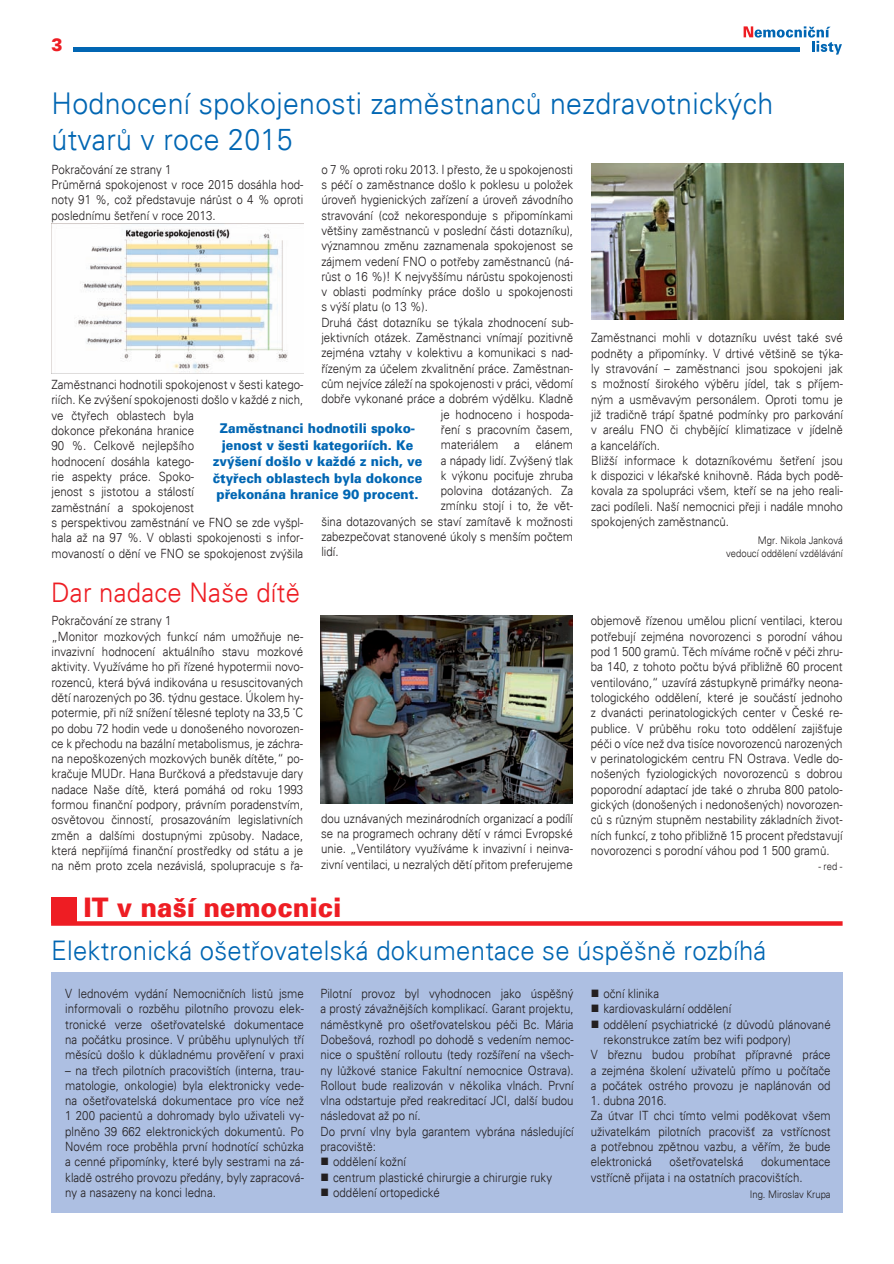
<style>
.page{position:relative;width:894px;height:1264px;background:#fff}
.page>*{position:absolute;margin:0;border:0;box-sizing:border-box;transform-origin:0 0}
.t1{font:30px/36px "USA Light";letter-spacing:.01em;color:#0166b3;scale:.95 1}
.t2{font:27px "USA Light";letter-spacing:.01em;color:#0166b3;scale:.95 1}
.t3{font:27px "USA Light";letter-spacing:.01em;color:#ee1d23;scale:.95 1}
.t4{font:27px "USA Black";color:#ee1d23;scale:.93 1}
.t5{font:18.15px "USA Black";color:#ee1d23;scale:.91 1}
.t6{font:13.5px/16.5px "USA Black";color:#0166b3;text-align:center;scale:.91 1}
.t7{font:12.75px/15.3px "USA Light";color:#231f20;scale:.9 1}
.t8{font:10.5px/12.6px "USA Light";color:#231f20;text-align:right;scale:.9 1}
</style>
<div class="page">
<div style="left:73px;top:47px;width:726px;height:5px;background:#0166b3"></div>
<svg style="left:743px;top:26px;width:98px;height:29px"></svg>
<div style="left:51px;top:972px;width:791px;height:240px;background:#adbfe2"></div>
<div style="left:51px;top:897px;width:26px;height:26px;background:#ee1d23"></div>
<div style="left:51px;top:921px;width:791px;height:5px;background:#ee1d23"></div>
<img style="left:51px;top:223px;width:252px;height:150px">
<img style="left:591px;top:163px;width:251px;height:156px">
<img style="left:320px;top:615px;width:252px;height:189px">
<h3 class="t5" style="left:51px;top:34px;width:14px">3</h3>
<h1 class="t1" style="left:51px;top:85px;width:761px">Hodnocení spokojenosti zaměstnanců nezdravotnických útvarů v roce 2015</h1>
<p class="t7" style="left:51px;top:161px;width:281px">Pokračování ze strany 1<br>Průměrná spokojenost v roce 2015 dosáhla hod&shy;noty 91 %, což představuje nárůst o 4 % oproti poslednímu šetření v roce 2013.</p>
<p class="t7" style="left:321px;top:161px;width:281px">o 7 % oproti roku 2013. I přesto, že u spokojenosti</p>
<p class="t7" style="left:321px;top:177px;width:281px">s péčí o zaměstnance došlo k poklesu u položek</p>
<p class="t7" style="left:321px;top:192px;width:281px">úroveň hygienických zařízení a úroveň závodního</p>
<p class="t7" style="left:321px;top:207px;width:281px">stravování (což nekoresponduje s připomínkami</p>
<p class="t7" style="left:321px;top:223px;width:281px">většiny zaměstnanců v poslední části dotazníku),</p>
<p class="t7" style="left:321px;top:238px;width:281px">významnou změnu zaznamenala spokojenost se</p>
<p class="t7" style="left:321px;top:253px;width:281px">zájmem vedení FNO o potřeby zaměstnanců (ná-</p>
<p class="t7" style="left:321px;top:269px;width:281px">růst o 16 %)! K nejvyššímu nárůstu spokojenosti</p>
<p class="t7" style="left:321px;top:284px;width:281px">v oblasti podmínky práce došlo u spokojenosti</p>
<p class="t7" style="left:321px;top:299px;width:120px">s výší platu (o 13 %).</p>
<p class="t7" style="left:321px;top:314px;width:281px">Druhá část dotazníku se týkala zhodnocení sub-</p>
<p class="t7" style="left:321px;top:330px;width:281px">jektivních otázek. Zaměstnanci vnímají pozitivně</p>
<p class="t7" style="left:321px;top:345px;width:281px">zejména vztahy v kolektivu a komunikaci s nad-</p>
<p class="t7" style="left:321px;top:360px;width:281px">řízeným za účelem zkvalitnění práce. Zaměstnan-</p>
<p class="t7" style="left:321px;top:376px;width:281px">cům nejvíce záleží na spokojenosti v práci, vědomí</p>
<p class="t7" style="left:321px;top:391px;width:281px">dobře vykonané práce a dobrém výdělku. Kladně</p>
<p class="t7" style="left:441px;top:406px;width:148px">je hodnoceno i hospoda-</p>
<p class="t7" style="left:441px;top:422px;width:148px">ření s pracovním časem,</p>
<p class="t7" style="left:441px;top:437px;width:148px">materiálem a elánem</p>
<p class="t7" style="left:441px;top:452px;width:148px">a nápady lidí. Zvýšený tlak</p>
<p class="t7" style="left:441px;top:467px;width:148px">k výkonu pociťuje zhruba</p>
<p class="t7" style="left:441px;top:483px;width:148px">polovina dotázaných. Za</p>
<p class="t7" style="left:441px;top:498px;width:148px">zmínku stojí i to, že vět-</p>
<p class="t7" style="left:321px;top:513px;width:281px">šina dotazovaných se staví zamítavě k možnosti</p>
<p class="t7" style="left:321px;top:529px;width:281px">zabezpečovat stanovené úkoly s menším počtem</p>
<p class="t7" style="left:321px;top:544px;width:21px">lidí.</p>
<p class="t7" style="left:591px;top:330px;width:281px">Zaměstnanci mohli v dotazníku uvést také své podněty a připomínky. V drtivé většině se týka&shy;ly stravování – zaměstnanci jsou spokojeni jak s možností širokého výběru jídel, tak s příjem&shy;ným a usměvavým personálem. Oproti tomu je již tradičně trápí špatné podmínky pro parkování v areálu FNO či chybějící klimatizace v jídelně a kancelářích.<br>Bližší informace k dotazníkovému šetření jsou k dispozici v lékařské knihovně. Ráda bych podě&shy;kovala za spolupráci všem, kteří se na jeho reali&shy;zaci podíleli. Naší nemocnici přeji i nadále mnoho spokojených zaměstnanců.</p>
<p class="t8" style="left:726px;top:534px;width:131px">Mgr. Nikola Janková vedoucí oddělení vzdělávání</p>
<p class="t7" style="left:51px;top:377px;width:281px">Zaměstnanci hodnotili spokojenost v šesti katego&shy;riích. Ke zvýšení spokojenosti došlo v každé z nich, ve čtyřech oblastech byla<br>dokonce překonána hranice<br>90 %. Celkově nejlepšího<br>hodnocení dosáhla katego-<br>rie aspekty práce. Spoko-<br>jenost s jistotou a stálostí<br>zaměstnání a spokojenost<br>s perspektivou zaměstnání ve FNO se zde vyšpl&shy;hala až na 97 %. V oblasti spokojenosti s infor&shy;movaností o dění ve FNO se spokojenost zvýšila</p>
<p class="t6" style="left:213px;top:420px;width:232px">Zaměstnanci hodnotili spoko&shy;jenost v šesti kategoriích. Ke zvýšení došlo v každé z nich, ve čtyřech oblastech byla dokonce překonána hranice 90 procent.</p>
<h2 class="t3" style="left:51px;top:577px;width:263px">Dar nadace Naše dítě</h2>
<p class="t7" style="left:51px;top:613px;width:281px">Pokračování ze strany 1<br>„Monitor mozkových funkcí nám umožňuje ne&shy;invazivní hodnocení aktuálního stavu mozkové aktivity. Využíváme ho při řízené hypotermii novo&shy;rozenců, která bývá indikována u resuscitovaných dětí narozených po 36. týdnu gestace. Úkolem hy&shy;potermie, při níž snížení tělesné teploty na 33,5 °C po dobu 72 hodin vede u donošeného novorozen&shy;ce k přechodu na bazální metabolismus, je záchra&shy;na nepoškozených mozkových buněk dítěte,“ po&shy;kračuje MUDr. Hana Burčková a představuje dary nadace Naše dítě, která pomáhá od roku 1993 formou finanční podpory, právním poradenstvím, osvětovou činností, prosazováním legislativních změn a dalšími dostupnými způsoby. Nadace, která nepřijímá finanční prostředky od státu a je na něm proto zcela nezávislá, spolupracuje s řa-</p>
<p class="t7" style="left:321px;top:810px;width:281px;text-align:justify">dou uznávaných mezinárodních organizací a podílí se na programech ochrany dětí v rámci Evropské unie. „Ventilátory využíváme k invazivní i neinva&shy;zivní ventilaci, u nezralých dětí přitom preferujeme</p>
<p class="t7" style="left:590px;top:613px;width:281px;text-align:justify">objemově řízenou umělou plicní ventilaci, kterou potřebují zejména novorozenci s porodní váhou pod 1 500 gramů. Těch míváme ročně v péči zhru&shy;ba 140, z tohoto počtu bývá přibližně 60 procent ventilováno,“ uzavírá zástupkyně primářky neona&shy;tologického oddělení, které je součástí jednoho z dvanácti perinatologických center v České re&shy;publice. V průběhu roku toto oddělení zajišťuje péči o více než dva tisíce novorozenců narozených v perinatologickém centru FN Ostrava. Vedle do&shy;nošených fyziologických novorozenců s dobrou poporodní adaptací jde také o zhruba 800 patolo&shy;gických (donošených i nedonošených) novorozen&shy;ců s různým stupněm nestability základních život&shy;ních funkcí, z toho přibližně 15 procent představují novorozenci s porodní váhou pod 1 500 gramů.</p>
<p class="t8" style="left:818px;top:860px;width:28px">- red -</p>
<h2 class="t4" style="left:83px;top:891px;width:279px">IT v naší nemocnici</h2>
<h2 class="t2" style="left:51px;top:934px;width:754px">Elektronická ošetřovatelská dokumentace se úspěšně rozbíhá</h2>
<p class="t7" style="left:65px;top:986px;width:266px;text-align:justify">V lednovém vydání Nemocničních listů jsme informovali o rozběhu pilotního provozu elek&shy;tronické verze ošetřovatelské dokumentace na počátku prosince. V průběhu uplynulých tří měsíců došlo k důkladnému prověření v praxi</p>
<p class="t7" style="left:65px;top:1062px;width:266px;text-align:justify">– na třech pilotních pracovištích (interna, trau&shy;matologie, onkologie) byla elektronicky vede&shy;na ošetřovatelská dokumentace pro více než 1 200 pacientů a dohromady bylo uživateli vy&shy;plněno 39 662 elektronických dokumentů. Po Novém roce proběhla první hodnotící schůzka a cenné připomínky, které byly sestrami na zá&shy;kladě ostrého provozu předány, byly zapracová&shy;ny a nasazeny na konci ledna.</p>
<p class="t7" style="left:590px;top:986px;width:77px">■ oční klinika</p>
<p class="t7" style="left:590px;top:1001px;width:158px">■ kardiovaskulární oddělení</p>
<p class="t7" style="left:590px;top:1016px;width:268px">■ oddělení psychiatrické (z důvodů plánované</p>
<p class="t7" style="left:603px;top:1031px;width:210px">rekonstrukce zatím bez wifi podpory)</p>
<p class="t7" style="left:590px;top:1047px;width:268px">V březnu budou probíhat přípravné práce</p>
<p class="t7" style="left:590px;top:1062px;width:268px">a zejména školení uživatelů přímo u počítače</p>
<p class="t7" style="left:590px;top:1077px;width:268px">a počátek ostrého provozu je naplánován od</p>
<p class="t7" style="left:590px;top:1093px;width:268px">1. dubna 2016.<br>Za útvar IT chci tímto velmi poděkovat všem uživatelkám pilotních pracovišť za vstřícnost a potřebnou zpětnou vazbu, a věřím, že bude elektronická</p>
<p class="t7" style="left:320px;top:986px;width:283px">Pilotní provoz byl vyhodnocen jako úspěšný a prostý závažnějších komplikací. Garant projektu, náměstkyně pro ošetřovatelskou péči Bc. Mária Dobešová, rozhodl po dohodě s vedením nemoc&shy;nice o spuštění rolloutu (tedy rozšíření na všech&shy;ny lůžkové stanice Fakultní nemocnice Ostrava).<br>Rollout bude realizován v několika vlnách. První vlna odstartuje před reakreditací JCI, další budou následovat až po ní.<br>Do první vlny byla garantem vybrána následující pracoviště:</p>
<p class="t7" style="left:320px;top:1154px;width:97px">■ oddělení kožní</p>
<p class="t7" style="left:320px;top:1169px;width:259px">■ centrum plastické chirurgie a chirurgie ruky</p>
<p class="t7" style="left:320px;top:1184px;width:134px">■ oddělení ortopedické</p>
<p class="t7" style="left:590px;top:1154px;width:268px;text-indent:170px">dokumentace vstřícně přijata i na ostatních pracovištích.</p>
<p class="t8" style="left:749px;top:1187px;width:91px">Ing. Miroslav Krupa</p>
<p class="t7" style="left:669px;top:1154px;width:84px">ošetřovatelská</p>
</div>
